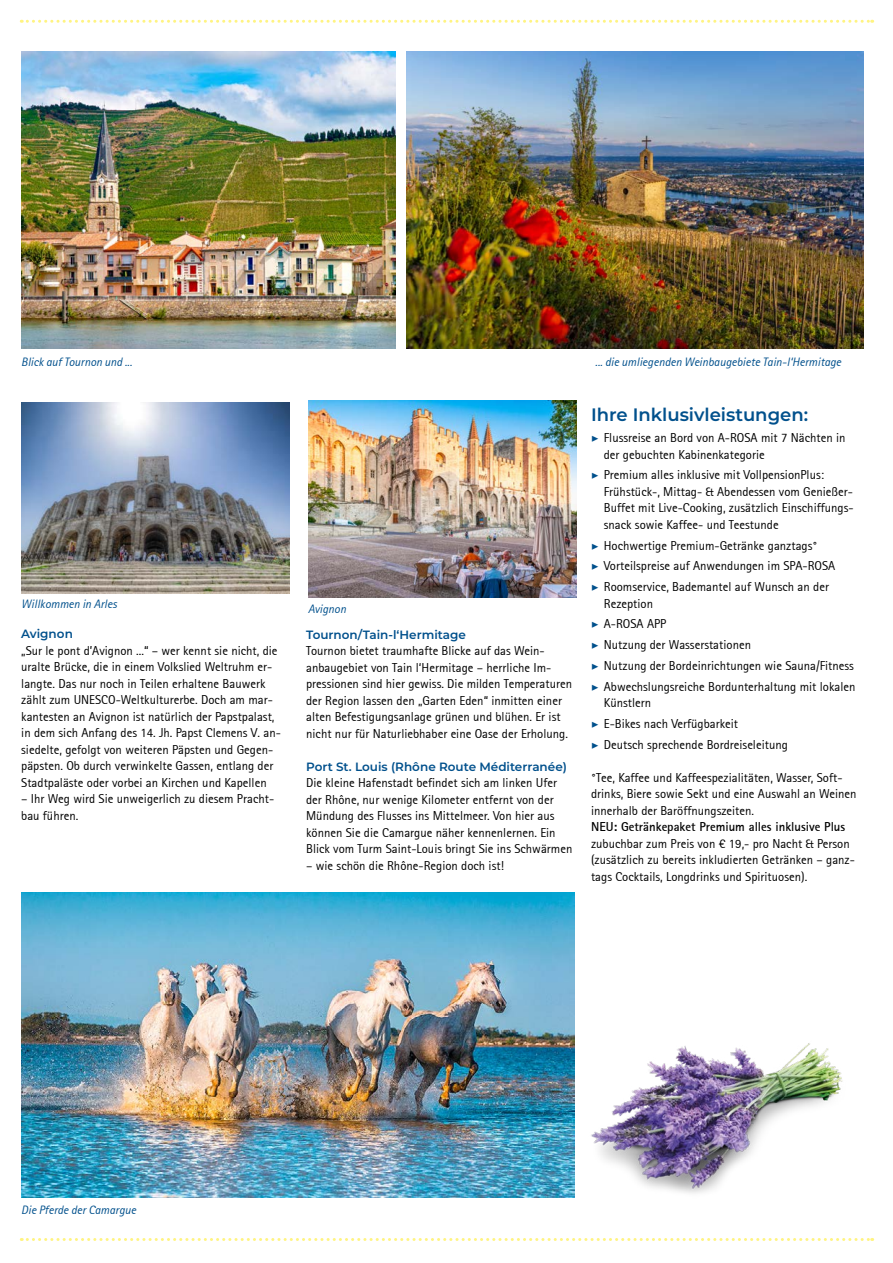
<style>
.page{position:relative;width:893px;height:1263px;background:#fff}
.page>*{position:absolute;margin:0;border:0;box-sizing:border-box;transform-origin:0 0}
.t1{font:600 18px "Montserrat";color:#00508c}
.t2{font:12.75px/16.5px "Rotis Sans Serif";color:#000}
.t3{font:700 12.75px "Rotis Sans Serif";color:#000}
.t4{font:italic 12px "Rotis Sans Serif";color:#00508c}
.t5{font:600 12px "Montserrat";color:#00508c}
.s1{font-family:"Minion Pro";font-weight:700;font-style:italic;color:#00508c}
</style>
<div class="page">
<svg style="left:21px;top:20px;width:852px;height:3px"></svg>
<svg style="left:21px;top:1238px;width:852px;height:3px"></svg>
<img style="left:21px;top:51px;width:374px;height:298px">
<img style="left:407px;top:51px;width:456px;height:298px">
<img style="left:21px;top:403px;width:268px;height:191px">
<img style="left:21px;top:892px;width:553px;height:305px">
<img style="left:591px;top:1043px;width:252px;height:150px">
<img style="left:308px;top:400px;width:268px;height:198px">
<p class="t4" style="left:21px;top:354px;width:112px">Blick auf Tournon und ...</p>
<p class="t4" style="left:595px;top:354px;width:247px">... die umliegenden Weinbaugebiete Tain-l‘Hermitage</p>
<p class="t4" style="left:21px;top:597px;width:97px">Willkommen in Arles</p>
<p class="t5" style="left:21px;top:625px;width:53px">Avignon</p>
<p class="t2" style="left:21px;top:642px;width:261px">„Sur le pont d’Avignon ...“ – wer kennt sie nicht, die uralte Brücke, die in einem Volkslied Weltruhm er&shy;langte. Das nur noch in Teilen erhaltene Bauwerk zählt zum UNESCO-Weltkulturerbe. Doch am mar&shy;kantesten an Avignon ist natürlich der Papstpalast, in dem sich Anfang des 14. Jh. Papst Clemens V. an&shy;siedelte, gefolgt von weiteren Päpsten und Gegen&shy;päpsten. Ob durch verwinkelte Gassen, entlang der Stadtpaläste oder vorbei an Kirchen und Kapellen</p>
<p class="t2" style="left:21px;top:790px;width:254px">– Ihr Weg wird Sie unweigerlich zu diesem Pracht&shy;bau führen.</p>
<p class="t4" style="left:308px;top:602px;width:39px">Avignon</p>
<p class="t5" style="left:306px;top:626px;width:161px">Tournon/Tain-l‘Hermitage</p>
<p class="t2" style="left:306px;top:642px;width:267px">Tournon bietet traumhafte Blicke auf das Wein&shy;anbaugebiet von Tain l‘Hermitage – herrliche Im&shy;pressionen sind hier gewiss. Die milden Temperaturen der Region lassen den „Garten Eden“ inmitten einer alten Befestigungsanlage grünen und blühen. Er ist nicht nur für Naturliebhaber eine Oase der Erholung.</p>
<p class="t5" style="left:306px;top:758px;width:262px">Port St. Louis (Rhône Route Méditerranée)</p>
<p class="t2" style="left:306px;top:774px;width:268px">Die kleine Hafenstadt befindet sich am linken Ufer der Rhône, nur wenige Kilometer entfernt von der Mündung des Flusses ins Mittelmeer. Von hier aus können Sie die Camargue näher kennenlernen. Ein Blick vom Turm Saint-Louis bringt Sie ins Schwärmen</p>
<p class="t2" style="left:306px;top:857px;width:200px">– wie schön die Rhône-Region doch ist!</p>
<h1 class="t1" style="left:591px;top:402px;width:219px">Ihre Inklusivleistungen:</h1>
<p class="t2" style="left:604px;top:429px;width:243px;text-indent:-13px"><span class="s1">▶</span> Flussreise an Bord von A-ROSA mit 7 Nächten in der gebuchten Kabinenkategorie</p>
<p class="t2" style="left:604px;top:467px;width:251px;text-indent:-13px"><span class="s1">▶</span> Premium alles inklusive mit VollpensionPlus:<br>Frühstück-, Mittag- &amp; Abendessen vom Genießer-Buffet mit Live-Cooking, zusätzlich Einschiffungs&shy;snack sowie Kaffee- und Teestunde</p>
<p class="t2" style="left:591px;top:535px;width:246px;line-height:20.7px"><span class="s1">▶</span> Hochwertige Premium-Getränke ganztags°<br><span class="s1">▶</span> Vorteilspreise auf Anwendungen im SPA-ROSA <span class="s1">▶</span> Roomservice, Bademantel auf Wunsch an der</p>
<p class="t2" style="left:591px;top:593px;width:266px;line-height:20.7px;text-indent:13px">Rezeption<br><span class="s1">▶</span> A-ROSA APP<br><span class="s1">▶</span> Nutzung der Wasserstationen<br><span class="s1">▶</span> Nutzung der Bordeinrichtungen wie Sauna/Fitness <span class="s1">▶</span> Abwechslungsreiche Bordunterhaltung mit lokalen</p>
<p class="t2" style="left:591px;top:692px;width:198px;line-height:20.7px;text-indent:13px">Künstlern<br><span class="s1">▶</span> E-Bikes nach Verfügbarkeit<br><span class="s1">▶</span> Deutsch sprechende Bordreiseleitung</p>
<p class="t2" style="left:591px;top:769px;width:267px">°Tee, Kaffee und Kaffeespezialitäten, Wasser, Soft&shy;drinks, Biere sowie Sekt und eine Auswahl an Weinen innerhalb der Baröffnungszeiten.</p>
<p class="t3" style="left:591px;top:819px;width:256px">NEU: Getränkepaket Premium alles inklusive Plus</p>
<p class="t2" style="left:591px;top:835px;width:265px">zubuchbar zum Preis von € 19,- pro Nacht &amp; Person (zusätzlich zu bereits inkludierten Getränken – ganz&shy;tags Cocktails, Longdrinks und Spirituosen).</p>
<p class="t4" style="left:21px;top:1203px;width:116px">Die Pferde der Camargue</p>
</div>
